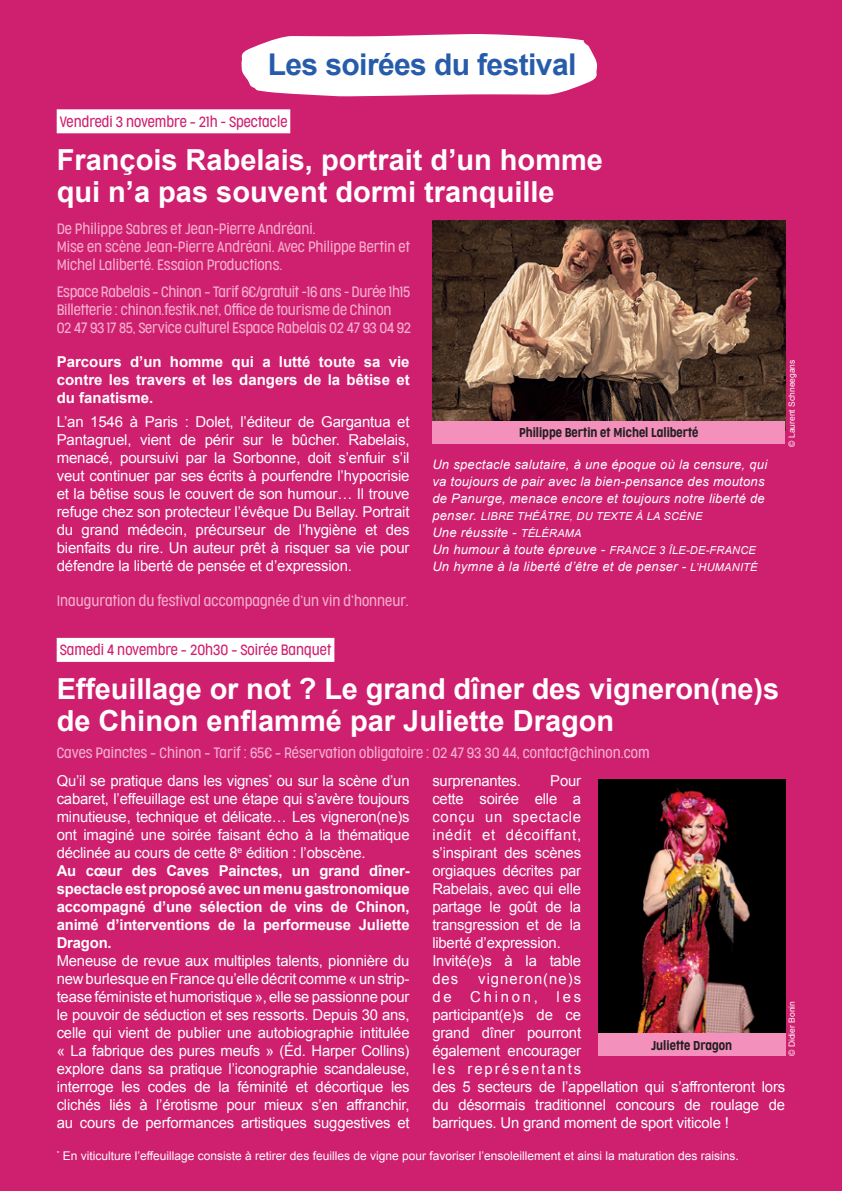
<style>
.page{position:relative;width:842px;height:1191px;background:#cf1f6f}
.page>*{position:absolute;margin:0;border:0;box-sizing:border-box;transform-origin:0 0}
.Jour{font:700 30px "Arial";letter-spacing:-.02em;color:#275caa}
.Titre{font:700 29px/32px "Arial";color:#fff}
.Courant{font:15px/18px "Arial";letter-spacing:-.01em;color:#fff;text-align:justify}
.Courant-2{font:700 15px/18px "Arial";letter-spacing:-.005em;color:#fff;text-align:justify}
.Titre-2{font:300 14px/18px "Cocogoose Condensed";color:#f5b0d0}
.Horaire{font:300 14px "Cocogoose Condensed";color:#cf1f6f}
.Titre-3{font:300 14px "Cocogoose Condensed";letter-spacing:-.02em;color:#f5b0d0}
.Courant-3{font:italic 13px/17px "Arial";letter-spacing:.02em;color:#fff}
.Courant-4{font:12px "Arial";color:#fff}
.Légende{font:300 12px "Cocogoose Condensed";color:#231f20}
.Courant-5{font:italic 11px "Arial";letter-spacing:.02em;color:#fff}
.Légende-2{font:8.4px "Arial";color:#fff}
.s1{font-size:13px}
.s2{font-size:11px}
</style>
<div class="page">
<div style="left:57px;top:109px;width:233px;height:24px;background:#fff"></div>
<div style="left:57px;top:638px;width:277px;height:24px;background:#fff"></div>
<svg style="left:241px;top:34px;width:356px;height:62px;background:#fae8f0"></svg>
<img style="left:432px;top:221px;width:353px;height:200px">
<img style="left:598px;top:779px;width:187px;height:254px">
<div style="left:432px;top:421px;width:353px;height:23px;background:#f390bc"></div>
<div style="left:598px;top:1033px;width:187px;height:23px;background:#f390bc"></div>
<p class="Jour" style="left:268px;top:44px;width:310px">Les soirées du festival</p>
<p class="Horaire" style="left:60px;top:112px;width:229px">Vendredi 3 novembre – 21h - Spectacle</p>
<p class="Titre" style="left:57px;top:145px;width:548px">François Rabelais, portrait d’un homme qui n’a pas souvent dormi tranquille</p>
<p class="Titre-2" style="left:57px;top:220px;width:355px">De Philippe Sabres et Jean-Pierre Andréani.<br>Mise en scène Jean-Pierre Andréani. Avec Philippe Bertin et<br>Michel Laliberté. Essaion Productions.</p>
<p class="Titre-3" style="left:57px;top:282px;width:355px">Espace Rabelais – Chinon – Tarif 6€/gratuit -16 ans - Durée 1h15</p>
<p class="Titre-2" style="left:57px;top:300px;width:356px">Billetterie : chinon.festik.net, Office de tourisme de Chinon<br>02 47 93 17 85, Service culturel Espace Rabelais 02 47 93 04 92</p>
<p class="Courant-2" style="left:57px;top:353px;width:354px">Parcours d’un homme qui a lutté toute sa vie contre les travers et les dangers de la bêtise et du fanatisme.</p>
<p class="Courant" style="left:57px;top:413px;width:354px">L’an 1546 à Paris : Dolet, l’éditeur de Gargantua et Pantagruel, vient de périr sur le bûcher. Rabelais, menacé, poursuivi par la Sorbonne, doit s’enfuir s’il veut continuer par ses écrits à pourfendre l’hypocrisie et la bêtise sous le couvert de son humour… Il trouve refuge chez son protecteur l’évêque Du Bellay. Portrait du grand médecin, précurseur de l’hygiène et des bienfaits du rire. Un auteur prêt à risquer sa vie pour défendre la liberté de pensée et d’expression.</p>
<p class="Titre-2" style="left:57px;top:591px;width:354px">Inauguration du festival accompagnée d’un vin d’honneur.</p>
<p class="Légende" style="left:519px;top:425px;width:181px">Philippe Bertin et Michel Laliberté</p>
<p class="Courant-3" style="left:432px;top:456px;width:336px">Un spectacle salutaire, à une époque où la censure, qui va toujours de pair avec la bien-pensance des moutons de Panurge, menace encore et toujours notre liberté de</p>
<p class="Courant-5" style="left:432px;top:509px;width:271px"><span class="s1">penser.</span> LIBRE THÉÂTRE, DU TEXTE À LA SCÈNE</p>
<p class="Courant-3" style="left:432px;top:524px;width:151px">Une réussite - <span class="s2">TÉLÉRAMA</span></p>
<p class="Courant-3" style="left:432px;top:541px;width:325px">Un humour à toute épreuve - <span class="s2">FRANCE 3 ÎLE-DE-FRANCE</span></p>
<p class="Courant-3" style="left:432px;top:558px;width:327px">Un hymne à la liberté d’être et de penser - <span class="s2">L’HUMANITÉ</span></p>
<p class="Légende-2" style="left:786px;top:446px;width:89px;rotate:-90deg">© Laurent Schneegans</p>
<p class="Horaire" style="left:60px;top:641px;width:273px">Samedi 4 novembre – 20h30 – Soirée Banquet</p>
<p class="Titre" style="left:57px;top:673px;width:724px">Effeuillage or not ? Le grand dîner des vigneron(ne)s de Chinon enflammé par Juliette Dragon</p>
<p class="Titre-2" style="left:57px;top:743px;width:594px">Caves Painctes – Chinon – Tarif : 65€ – Réservation obligatoire : 02 47 93 30 44, contact@chinon.com</p>
<p class="Courant" style="left:57px;top:772px;width:354px">Qu’il se pratique dans les vignes<sup>*</sup> ou sur la scène d’un cabaret, l’effeuillage est une étape qui s’avère toujours minutieuse, technique et délicate… Les vigneron(ne)s ont imaginé une soirée faisant écho à la thématique déclinée au cours de cette 8<sup>e</sup> édition : l’obscène.</p>
<p class="Courant-2" style="left:57px;top:862px;width:354px">Au cœur des Caves Painctes, un grand dîner&shy;spectacle est proposé avec un menu gastronomique accompagné d’une sélection de vins de Chinon, animé d’interventions de la performeuse Juliette Dragon.</p>
<p class="Courant" style="left:57px;top:952px;width:354px">Meneuse de revue aux multiples talents, pionnière du new burlesque en France qu’elle décrit comme « un strip&shy;tease féministe et humoristique », elle se passionne pour le pouvoir de séduction et ses ressorts. Depuis 30 ans, celle qui vient de publier une autobiographie intitulée « La fabrique des pures meufs » (Éd. Harper Collins) explore dans sa pratique l’iconographie scandaleuse, interroge les codes de la féminité et décortique les clichés liés à l’érotisme pour mieux s’en affranchir, au cours de performances artistiques suggestives et</p>
<p class="Courant" style="left:432px;top:772px;width:150px;text-indent:118px">Pour cette soirée elle a conçu un spectacle inédit et décoiffant, s’inspirant des scènes orgiaques décrites par Rabelais, avec qui elle partage le goût de la transgression et de la liberté d’expression.</p>
<p class="Courant" style="left:432px;top:952px;width:150px">Invité(e)s à la table des</p>
<p class="Courant" style="left:432px;top:772px;width:90px">surprenantes.</p>
<p class="Courant" style="left:432px;top:970px;width:354px;text-align:left;text-indent:46px">vigneron(ne)s<br>de Chinon, les<br>participant(e)s de ce<br>grand dîner pourront<br>également encourager<br>les représentants<br>des 5 secteurs de l’appellation qui s’affronteront lors du désormais traditionnel concours de roulage de barriques. Un grand moment de sport viticole !</p>
<p class="Courant-4" style="left:57px;top:1148px;width:684px"><sup>*</sup> En viticulture l’effeuillage consiste à retirer des feuilles de vigne pour favoriser l’ensoleillement et ainsi la maturation des raisins.</p>
<p class="Légende-2" style="left:786px;top:1056px;width:56px;rotate:-90deg">© Didier Bonin</p>
<p class="Légende" style="left:651px;top:1037px;width:83px">Juliette Dragon</p>
</div>
